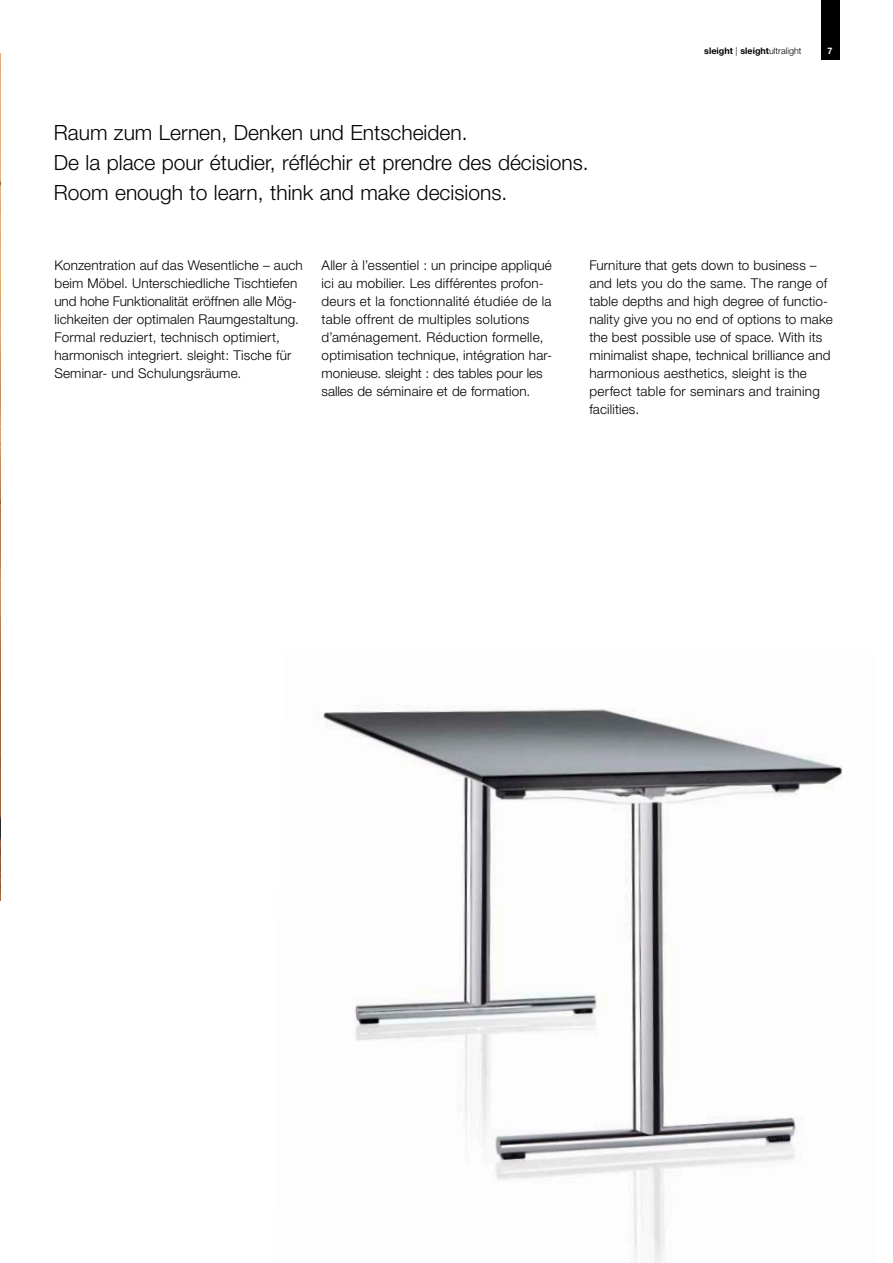
<style>
.page{position:relative;width:893px;height:1263px;background:#fff}
.page>*{position:absolute;margin:0;border:0;box-sizing:border-box;transform-origin:0 0}
.t1{font:300 21px/30px "Helvetica Neue";color:#000}
.t2{font:300 13.5px/18px "Helvetica Neue";letter-spacing:.01em;color:#000}
.t3{font:700 9px "Helvetica Neue";color:#000}
.t4{font:700 9px "Helvetica Neue";color:#fff}
.s1{font-weight:300}
</style>
<div class="page">
<img style="left:0;top:54px;width:1px;height:846px">
<img style="left:323px;top:709px;width:520px;height:554px">
<div style="left:821px;top:0;width:18px;height:59px;background:#000"></div>
<h1 class="t1" style="left:54px;top:117px;width:536px">Raum zum Lernen, Denken und Entscheiden.<br>De la place pour étudier, réfléchir et prendre des décisions.<br>Room enough to learn, think and make decisions.</h1>
<p class="t3" style="left:704px;top:45px;width:99px">sleight <span class="s1">|</span> sleight<span class="s1">ultralight</span></p>
<p class="t4" style="left:828px;top:45px;width:7px">7</p>
<p class="t2" style="left:54px;top:256px;width:250px">Konzentration auf das Wesentliche – auch beim Möbel. Unterschiedliche Tischtiefen und hohe Funktionalität eröffnen alle Mög&shy;lichkeiten der optimalen Raumgestaltung.<br>Formal reduziert, technisch optimiert, harmonisch integriert. sleight: Tische für Seminar- und Schulungsräume.</p>
<p class="t2" style="left:322px;top:256px;width:232px">Aller à l’essentiel : un principe appliqué ici au mobilier. Les différentes profon&shy;deurs et la fonctionnalité étudiée de la table offrent de multiples solutions d’aménagement. Réduction formelle, optimisation technique, intégration har&shy;monieuse. sleight : des tables pour les salles de séminaire et de formation.</p>
<p class="t2" style="left:589px;top:256px;width:245px">Furniture that gets down to business – and lets you do the same. The range of table depths and high degree of functio&shy;nality give you no end of options to make the best possible use of space. With its minimalist shape, technical brilliance and harmonious aesthetics, sleight is the perfect table for seminars and training facilities.</p>
</div>
